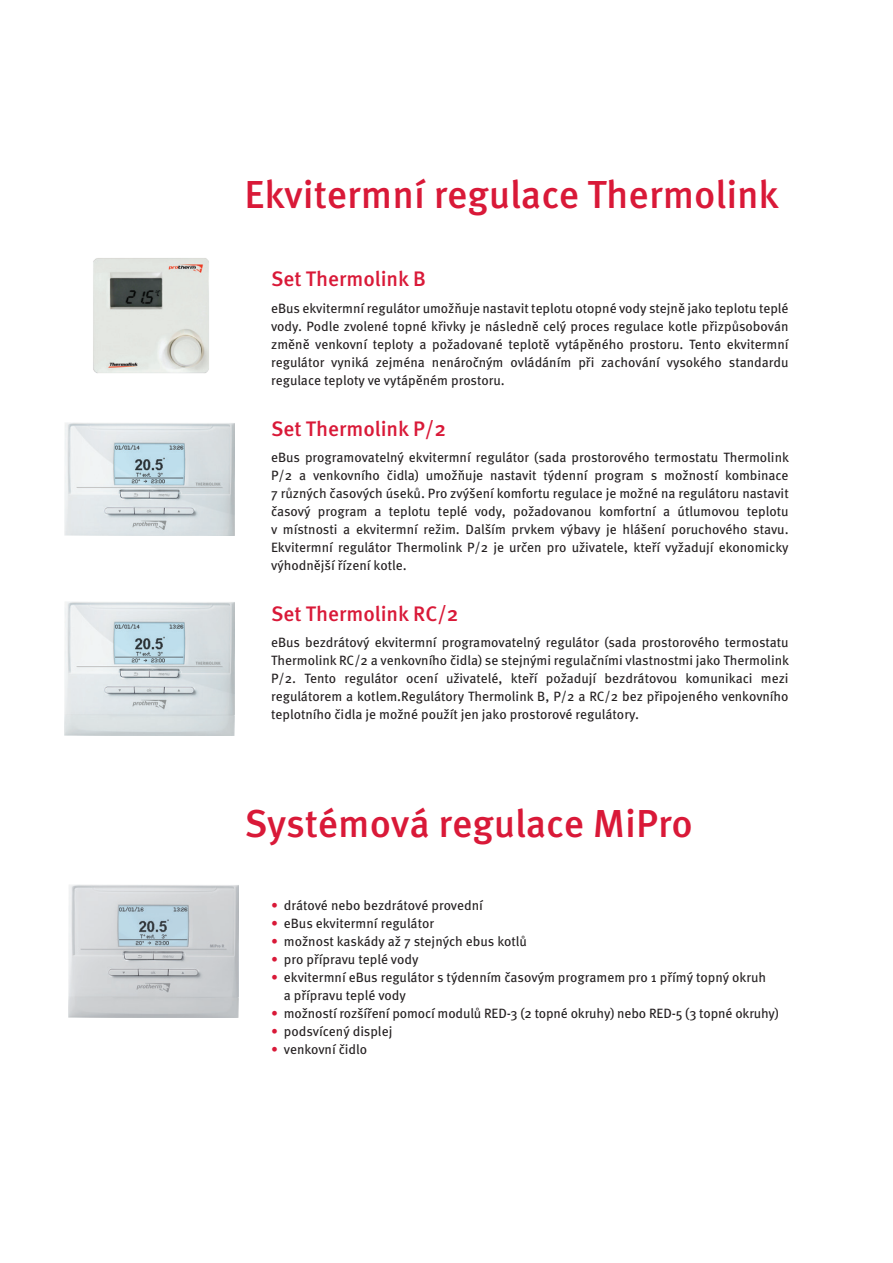
<style>
.page{position:relative;width:893px;height:1263px;background:#fff}
.page>*{position:absolute;margin:0;border:0;box-sizing:border-box;transform-origin:0 0}
.Headline{font:500 39px "Meta Pro";color:#d91938}
.t1{font:500 21px "Meta Pro";color:#d91938}
.t2{font:13.5px/18px "Meta Pro";letter-spacing:-.005em;color:#231f20;text-align:justify}
.s1{color:#d91938}
</style>
<div class="page">
<img style="left:93px;top:258px;width:116px;height:116px">
<img style="left:64px;top:423px;width:170px;height:112px">
<img style="left:64px;top:602px;width:170px;height:133px">
<img style="left:68px;top:884px;width:170px;height:134px">
<p class="Headline" style="left:244px;top:164px;width:536px">Ekvitermní regulace Thermolink</p>
<p class="t1" style="left:271px;top:263px;width:156px">Set Thermolink B</p>
<p class="t2" style="left:271px;top:298px;width:519px">eBus ekvitermní regulátor umožňuje nastavit teplotu otopné vody stejně jako teplotu teplé vody. Podle zvolené topné křivky je následně celý proces regulace kotle přizpůsobován změně venkovní teploty a požadované teplotě vytápěného prostoru. Tento ekvitermní regulátor vyniká zejména nenáročným ovládáním při zachování vysokého standardu regulace teploty ve vytápěném prostoru.</p>
<p class="t1" style="left:271px;top:412px;width:177px">Set Thermolink P/2</p>
<p class="t2" style="left:271px;top:447px;width:519px">eBus programovatelný ekvitermní regulátor (sada prostorového termostatu Thermolink P/2 a venkovního čidla) umožňuje nastavit týdenní program s možností kombinace 7 různých časových úseků. Pro zvýšení komfortu regulace je možné na regulátoru nastavit časový program a teplotu teplé vody, požadovanou komfortní a útlumovou teplotu v místnosti a ekvitermní režim. Dalším prvkem výbavy je hlášení poruchového stavu.<br>Ekvitermní regulátor Thermolink P/2 je určen pro uživatele, kteří vyžadují ekonomicky výhodnější řízení kotle.</p>
<p class="t1" style="left:271px;top:597px;width:189px">Set Thermolink RC/2</p>
<p class="t2" style="left:271px;top:633px;width:519px">eBus bezdrátový ekvitermní programovatelný regulátor (sada prostorového termostatu Thermolink RC/2 a venkovního čidla) se stejnými regulačními vlastnostmi jako Thermolink P/2. Tento regulátor ocení uživatelé, kteří požadují bezdrátovou komunikaci mezi regulátorem a kotlem.Regulátory Thermolink B, P/2 a RC/2 bez připojeného venkovního teplotního čidla je možné použít jen jako prostorové regulátory.</p>
<p class="Headline" style="left:244px;top:794px;width:450px">Systémová regulace MiPro</p>
<p class="t2" style="left:271px;top:895px;width:213px"><span class="s1">•</span> drátové nebo bezdrátové provední</p>
<p class="t2" style="left:271px;top:913px;width:165px"><span class="s1">•</span> eBus ekvitermní regulátor</p>
<p class="t2" style="left:271px;top:931px;width:257px"><span class="s1">•</span> možnost kaskády až 7 stejných ebus kotlů</p>
<p class="t2" style="left:271px;top:949px;width:149px"><span class="s1">•</span> pro přípravu teplé vody</p>
<p class="t2" style="left:284px;top:967px;width:484px;text-indent:-13px"><span class="s1">•</span> ekvitermní eBus regulátor s týdenním časovým programem pro 1 přímý topný okruh a přípravu teplé vody</p>
<p class="t2" style="left:271px;top:1003px;width:509px"><span class="s1">•</span> možností rozšíření pomocí modulů RED-3 (2 topné okruhy) nebo RED-5 (3 topné okruhy)</p>
<p class="t2" style="left:271px;top:1021px;width:123px"><span class="s1">•</span> podsvícený displej</p>
<p class="t2" style="left:271px;top:1039px;width:98px"><span class="s1">•</span> venkovní čidlo</p>
</div>
